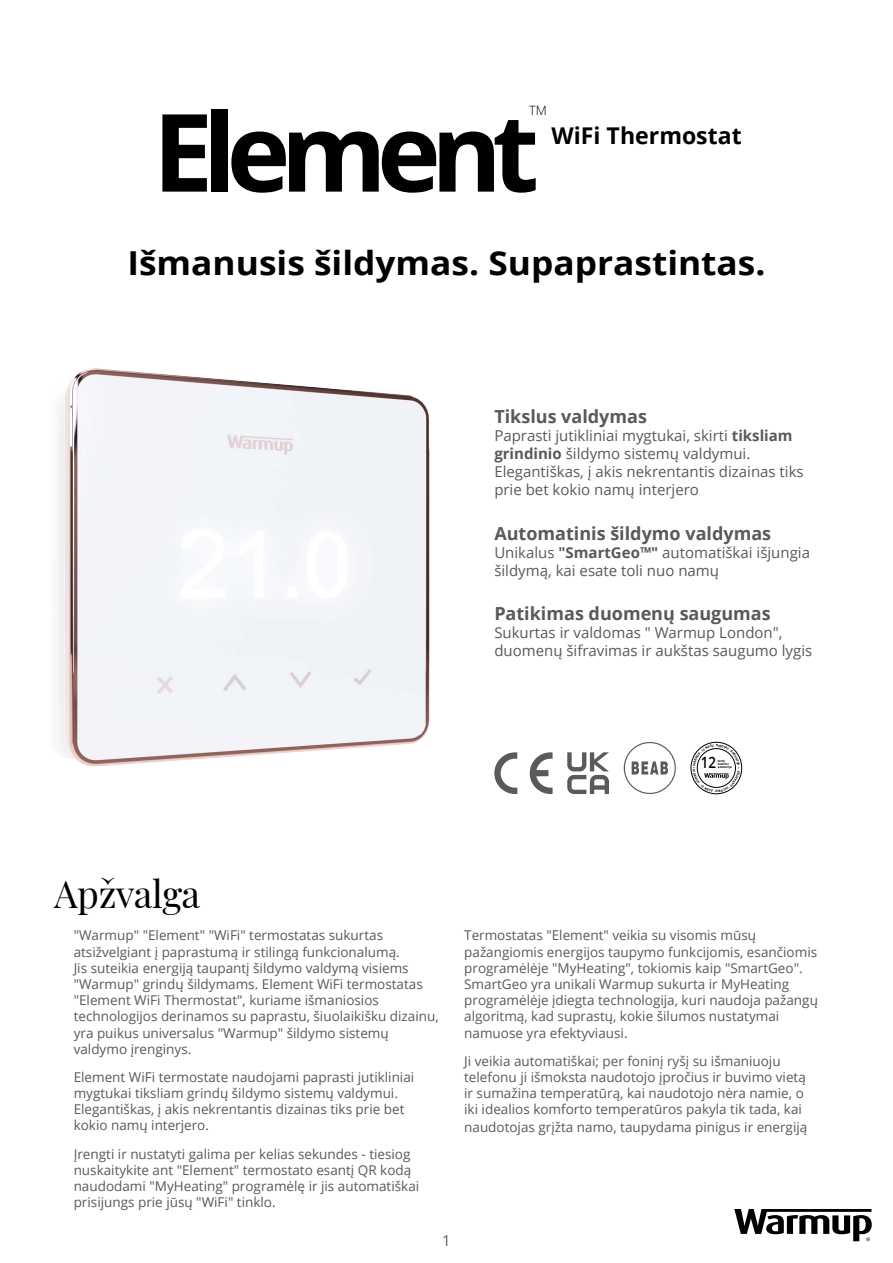
<style>
.page{position:relative;width:893px;height:1263px;background:#fff}
.page>*{position:absolute;margin:0;border:0;box-sizing:border-box;transform-origin:0 0}
.t1{font:700 108.15px "Open Sans";letter-spacing:-.09em;color:#000}
.t2{font:37.5px "Playfair Display";letter-spacing:-.01em;color:#000}
.t3{font:700 35.4px "Open Sans";color:#000}
.t4{font:700 33px "Open Sans";color:#000;scale:1.07 1}
.t5{font:700 23.1px "Open Sans";color:#000}
.t6{font:700 18px "Open Sans";color:#58595b}
.t7{font:600 15.6px "Open Sans";color:#000;scale:.86 1}
.t8{font:15px/18px "Open Sans";color:#58595b}
.t9{font:13.5px/16.2px "Open Sans";color:#58595b}
.t10{font:300 12.75px "Open Sans";color:#000}
.t11{font:700 2.55px/3px "Open Sans";color:#000}
.s1{font-weight:700}
</style>
<div class="page">
<img style="left:58px;top:368px;width:472px;height:426px">
<svg style="left:494px;top:752px;width:23px;height:42px"></svg>
<svg style="left:530px;top:752px;width:23px;height:42px"></svg>
<svg style="left:567px;top:752px;width:42px;height:42px"></svg>
<div style="left:691px;top:742px;width:51px;height:52px;border:1px solid #000;border-radius:50%"></div>
<svg style="left:624px;top:742px;width:52px;height:52px"></svg>
<svg style="left:734px;top:1209px;width:138px;height:32px"></svg>
<svg style="left:693px;top:744px;width:47px;height:48px"></svg>
<p class="t10" style="left:529px;top:101px;width:19px">TM</p>
<h1 class="t1" style="left:153px;top:76px;width:388px">Element</h1>
<h3 class="t5" style="left:552px;top:120px;width:192px">WiFi Thermostat</h3>
<h3 class="t4" style="left:127px;top:240px;width:598px">Išmanusis šildymas. Supaprastintas.</h3>
<h3 class="t3" style="left:229px;top:244px;width:464px">Smart Heating. Simplified.</h3>
<h3 class="t6" style="left:494px;top:404px;width:154px">Tikslus valdymas</h3>
<p class="t8" style="left:494px;top:426px;width:311px">Paprasti jutikliniai mygtukai, skirti <span class="s1">tiksliam grindinio</span> šildymo sistemų valdymui.<br>Elegantiškas, į akis nekrentantis dizainas tiks prie bet kokio namų interjero</p>
<h3 class="t6" style="left:494px;top:520px;width:278px">Automatinis šildymo valdymas</h3>
<p class="t8" style="left:494px;top:543px;width:317px">Unikalus <span class="s1">"SmartGeo™"</span> automatiškai išjungia šildymą, kai esate toli nuo namų</p>
<h3 class="t6" style="left:494px;top:600px;width:278px">Patikimas duomenų saugumas</h3>
<p class="t8" style="left:494px;top:623px;width:319px">Sukurtas ir valdomas " Warmup London", duomenų šifravimas ir aukštas saugumo lygis</p>
<p class="t7" style="left:701px;top:751px;width:19px">12</p>
<p class="t11" style="left:718px;top:759px;width:16px">METŲ<br>RIBOTAS<br>GARANTIJA</p>
<h2 class="t2" style="left:54px;top:864px;width:148px">Apžvalga</h2>
<p class="t9" style="left:74px;top:927px;width:366px">"Warmup" "Element" "WiFi" termostatas sukurtas atsižvelgiant į paprastumą ir stilingą funkcionalumą.<br>Jis suteikia energiją taupantį šildymo valdymą visiems "Warmup" grindų šildymams. Element WiFi termostatas "Element WiFi Thermostat", kuriame išmaniosios technologijos derinamos su paprastu, šiuolaikišku dizainu, yra puikus universalus "Warmup" šildymo sistemų valdymo įrenginys.</p>
<p class="t9" style="left:74px;top:1068px;width:342px">Element WiFi termostate naudojami paprasti jutikliniai mygtukai tiksliam grindų šildymo sistemų valdymui.<br>Elegantiškas, į akis nekrentantis dizainas tiks prie bet kokio namų interjero.</p>
<p class="t9" style="left:74px;top:1145px;width:347px">Įrengti ir nustatyti galima per kelias sekundes - tiesiog nuskaitykite ant "Element" termostato esantį QR kodą naudodami "MyHeating" programėlę ir jis automatiškai prisijungs prie jūsų "WiFi" tinklo.</p>
<p class="t8" style="left:442px;top:1231px;width:10px">1</p>
<p class="t9" style="left:464px;top:927px;width:355px">Termostatas "Element" veikia su visomis mūsų pažangiomis energijos taupymo funkcijomis, esančiomis programėlėje "MyHeating", tokiomis kaip "SmartGeo".<br>SmartGeo yra unikali Warmup sukurta ir MyHeating programėlėje įdiegta technologija, kuri naudoja pažangų algoritmą, kad suprastų, kokie šilumos nustatymai namuose yra efektyviausi.</p>
<p class="t9" style="left:464px;top:1052px;width:343px">Ji veikia automatiškai; per foninį ryšį su išmaniuoju telefonu ji išmoksta naudotojo įpročius ir buvimo vietą ir sumažina temperatūrą, kai naudotojo nėra namie, o iki idealios komforto temperatūros pakyla tik tada, kai</p>
<p class="t9" style="left:464px;top:1119px;width:345px">naudotojas grįžta namo, taupydama pinigus ir energiją</p>
</div>
